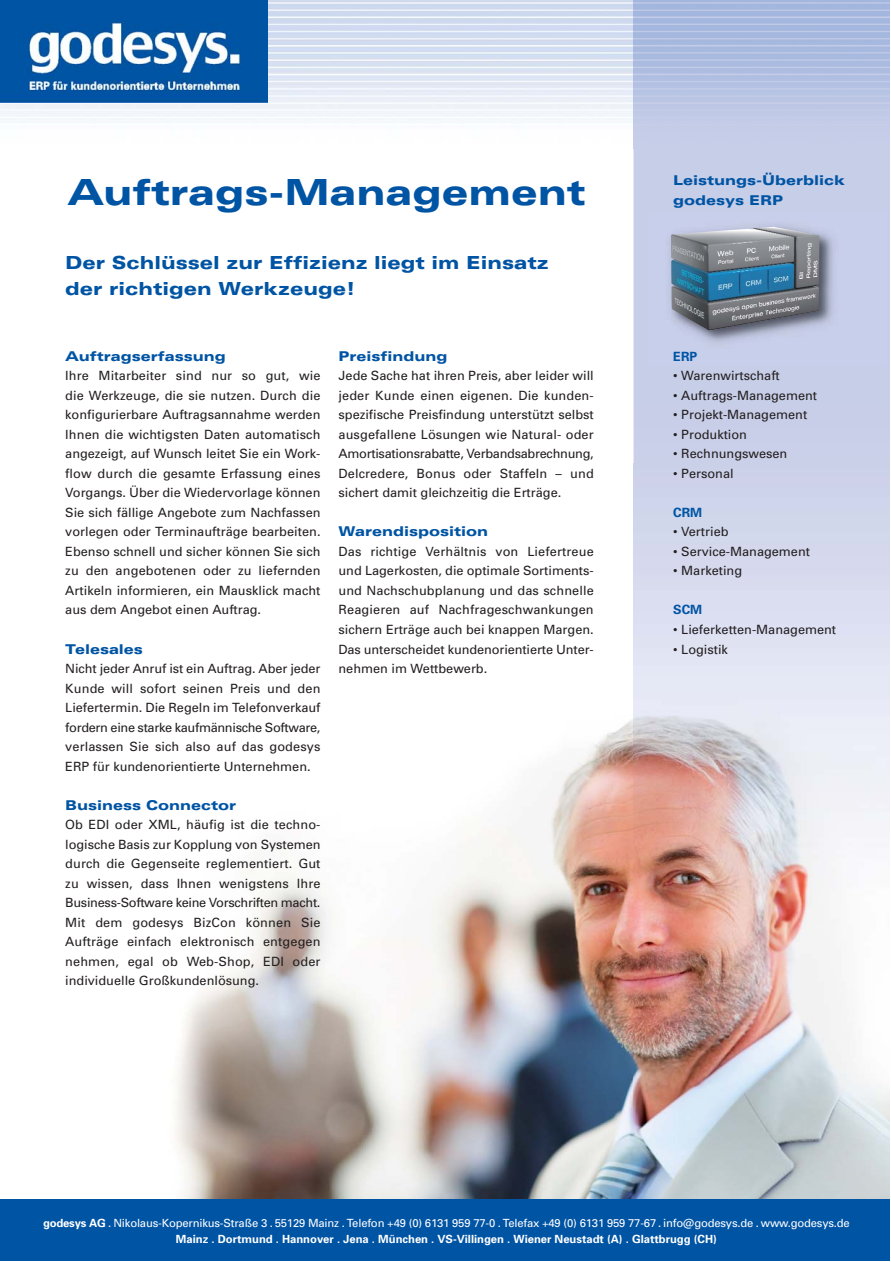
<style>
.page{position:relative;width:891px;height:1262px;background:#fff}
.page>*{position:absolute;margin:0;border:0;box-sizing:border-box;transform-origin:0 0}
.t1{font:900 expanded 36px "Univers";color:#0054a4}
.t2{font:900 expanded 18px/25.5px "Univers";color:#0054a4}
.t3{font:900 expanded 13.5px/19.5px "Univers";color:#0054a4}
.t4{font:12.75px/19.5px "Univers";color:#231f20;text-align:justify}
.t5{font:700 12.75px "Univers";color:#0054a4}
.t6{font:11.25px/16.8px "Univers";letter-spacing:-.015em;color:#fff;text-align:center}
.s1{font-weight:700}
</style>
<div class="page">
<img style="left:175px;top:464px;width:715px;height:735px">
<img style="left:0;top:0;width:268px;height:103px">
<img style="left:634px;top:0;width:256px;height:1148px">
<div style="left:0;top:1199px;width:890px;height:61px;background:#0054a4"></div>
<img style="left:648px;top:211px;width:239px;height:154px">
<img style="left:671px;top:227px;width:148px;height:103px">
<h1 class="t1" style="left:67px;top:179px;width:520px">Auftrags-Management</h1>
<h2 class="t2" style="left:65px;top:252px;width:485px">Der Schlüssel zur Effizienz liegt im Einsatz der richtigen Werkzeuge!</h2>
<p class="t3" style="left:65px;top:347px;width:162px">Auftragserfassung</p>
<p class="t4" style="left:65px;top:367px;width:257px">Ihre Mitarbeiter sind nur so gut, wie die Werkzeuge, die sie nutzen. Durch die kon figurierbare Auftragsannahme werden Ihnen die wichtigsten Daten automatisch angezeigt, auf Wunsch leitet Sie ein Work&shy;flow durch die gesamte Erfassung eines Vorgangs. Über die Wiedervorlage können Sie sich fällige Angebote zum Nachfassen vorlegen oder Terminaufträge bearbeiten.<br>Ebenso schnell und sicher können Sie sich zu den angebotenen oder zu liefern den Artikeln informieren, ein Mausklick macht aus dem Angebot einen Auftrag.</p>
<p class="t3" style="left:65px;top:640px;width:79px">Telesales</p>
<p class="t4" style="left:65px;top:660px;width:257px">Nicht jeder Anruf ist ein Auftrag. Aber jeder Kunde will sofort seinen Preis und den Liefertermin. Die Regeln im Telefonverkauf fordern eine starke kaufmännische Software, verlassen Sie sich also auf das godesys ERP für kundenorientierte Unternehmen.</p>
<p class="t3" style="left:65px;top:796px;width:172px">Business Connector</p>
<p class="t4" style="left:65px;top:816px;width:257px">Ob EDI oder XML, häufig ist die techno - lo gische Basis zur Kopplung von Systemen durch die Gegenseite reglementiert. Gut zu wissen, dass Ihnen wenigstens Ihre Business-Software keine Vorschriften macht.<br>Mit dem godesys BizCon können Sie Aufträge einfach elektronisch entgegen nehmen, egal ob Web-Shop, EDI oder individuelle Großkundenlösung.</p>
<p class="t3" style="left:339px;top:347px;width:110px">Preisfindung</p>
<p class="t4" style="left:339px;top:367px;width:257px">Jede Sache hat ihren Preis, aber leider will jeder Kunde einen eigenen. Die kunden&shy;spezifische Preisfindung unterstützt selbst ausgefallene Lösungen wie Natural- oder Amortisationsrabatte, Verbandsabrechnung, Delcredere, Bonus oder Staffeln – und sichert damit gleichzeitig die Erträge.</p>
<p class="t3" style="left:339px;top:523px;width:151px">Warendisposition</p>
<p class="t4" style="left:339px;top:543px;width:257px">Das richtige Verhältnis von Liefertreue und Lagerkosten, die optimale Sortiments&shy;und Nachschubplanung und das schnelle Reagieren auf Nachfrageschwankungen sichern Erträge auch bei knappen Margen.<br>Das unterscheidet kundenorientierte Unter - nehmen im Wettbewerb.</p>
<p class="t3" style="left:673px;top:172px;width:173px">Leistungs-Überblick godesys ERP</p>
<p class="t5" style="left:673px;top:352px;width:26px">ERP</p>
<p class="t4" style="left:673px;top:367px;width:108px">• Warenwirtschaft</p>
<p class="t4" style="left:673px;top:387px;width:145px">• Auftrags-Management</p>
<p class="t4" style="left:673px;top:406px;width:135px">• Projekt-Management</p>
<p class="t4" style="left:673px;top:426px;width:75px">• Produktion</p>
<p class="t4" style="left:673px;top:445px;width:116px">• Rechnungswesen</p>
<p class="t4" style="left:673px;top:465px;width:62px">• Personal</p>
<p class="t5" style="left:673px;top:508px;width:31px">CRM</p>
<p class="t4" style="left:673px;top:523px;width:57px">• Vertrieb</p>
<p class="t4" style="left:673px;top:543px;width:138px">• Service-Management</p>
<p class="t4" style="left:673px;top:562px;width:70px">• Marketing</p>
<p class="t5" style="left:673px;top:605px;width:31px">SCM</p>
<p class="t4" style="left:673px;top:621px;width:164px">• Lieferketten-Management</p>
<p class="t4" style="left:673px;top:640px;width:56px">• Logistik</p>
<p class="t6" style="left:43px;top:1215px;width:808px"><span class="s1">godesys AG</span> . Nikolaus-Kopernikus-Straße 3 . 55129 Mainz . Telefon +49 (0) 6131 959 77-0 . Telefax +49 (0) 6131 959 77-67 . info@godesys.de . www.godesys.de<br><span class="s1">Mainz . Dortmund . Hannover . Jena . München . VS-Villingen . Wiener Neustadt (A) . Glattbrugg (CH)</span></p>
</div>
